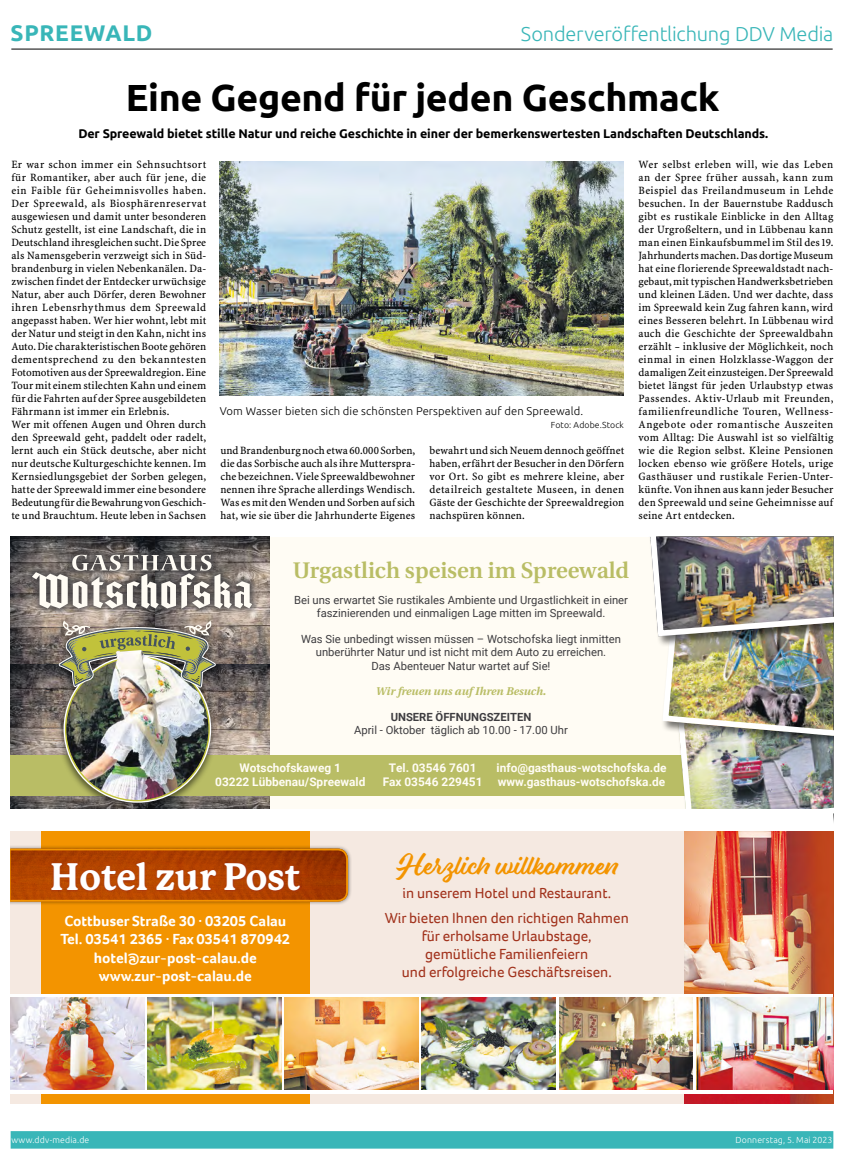
<style>
.page{position:relative;width:844px;height:1159px;background:#fff}
.page>*{position:absolute;margin:0;border:0;box-sizing:border-box;transform-origin:0 0}
.Unterüber{font:700 37.5px "Ubuntu SZ";letter-spacing:-.01em;color:#000}
.t1{font:800 37.5px "P22 Mackinac Pro";color:#fff;scale:.95 1}
.t2{font:27.5px "Eds Market Main Script";color:#f39400}
.t3{font:600 22.5px "Utopia";color:#b9bd65}
.Rubriktitel{font:700 22.5px "Ubuntu SZ";letter-spacing:.035em;color:#39b6b8}
.Fliesstext{font:300 20px "Ubuntu SZ";letter-spacing:-.01em;color:#39b6b8}
.t4{font:15px/18px "Foco";color:#a1311b;text-align:center}
.t5{font:700 15px/18px "Foco";color:#fff;text-align:center}
.Unterüber-2{font:700 12.5px "Ubuntu SZ";letter-spacing:-.01em;color:#000}
.t6{font:700 11.88px/14.2px "Roboto";color:#fffcf4;text-align:center}
.Fliesstext-2{font:11.25px/13px "SZ Minion";letter-spacing:.01em;color:#000;text-align:justify}
.t7{font:11.25px/13.5px "Roboto";color:#3e3d40;text-align:center}
.Bildunterschrift{font:300 11.25px "Ubuntu SZ";letter-spacing:.01em;color:#000}
.t8{font:italic 700 11.25px "Utopia";color:#b9bd65}
.Fliesstext-3{font:300 8.75px "Ubuntu SZ";letter-spacing:.015em;color:#fff}
.Bildunterschrift-2{font:300 8.75px "Ubuntu SZ";letter-spacing:.01em;color:#000}
.s1{font-weight:700}
</style>
<div class="page">
<div style="left:11px;top:1131px;width:822px;height:17px;background:#39b6b8"></div>
<hr style="left:11px;top:49px;width:821px;height:1px;background:#000">
<div style="left:11px;top:537px;width:822px;height:273px;background:#fffcf4"></div>
<img style="left:11px;top:537px;width:258px;height:127px">
<img style="left:11px;top:664px;width:258px;height:146px">
<div style="left:11px;top:755px;width:822px;height:40px;background:#b9bd65"></div>
<img style="left:644px;top:537px;width:189px;height:273px">
<div style="left:25px;top:547px;width:234px;height:69px;background:#3e3d40;opacity:.75"></div>
<div style="left:53px;top:597px;width:177px;height:215px;background:#000;opacity:.55"></div>
<img style="left:66px;top:658px;width:142px;height:142px;border-radius:71px">
<img style="left:32px;top:554px;width:220px;height:149px">
<img style="left:109px;top:650px;width:47px;height:19px">
<div style="left:11px;top:810px;width:822px;height:294px;background:#fff"></div>
<div style="left:11px;top:831px;width:822px;height:273px;background:#f5e9e1"></div>
<img style="left:684px;top:831px;width:149px;height:163px">
<div style="left:41px;top:831px;width:268px;height:273px;background:#f39400"></div>
<img style="left:684px;top:1093px;width:149px;height:11px">
<img style="left:11px;top:994px;width:822px;height:99px">
<img style="left:11px;top:997px;width:133px;height:92px">
<img style="left:148px;top:997px;width:133px;height:92px">
<img style="left:285px;top:997px;width:133px;height:92px">
<img style="left:422px;top:997px;width:133px;height:92px">
<img style="left:559px;top:997px;width:133px;height:92px">
<img style="left:696px;top:997px;width:137px;height:92px">
<div style="left:11px;top:844px;width:341px;height:61px;background:#000;opacity:.45"></div>
<svg style="left:11px;top:848px;width:337px;height:53px;background:#b14801"></svg>
<svg style="left:50px;top:860px;width:251px;height:32px;background:#ac3c08"></svg>
<img style="left:220px;top:162px;width:403px;height:234px">
<p class="Rubriktitel" style="left:11px;top:19px;width:143px">SPREEWALD</p>
<p class="Fliesstext" style="left:521px;top:22px;width:314px">Sonderveröffentlichung DDV Media</p>
<p class="Unterüber" style="left:126px;top:74px;width:595px">Eine Gegend für jeden Geschmack</p>
<p class="Unterüber-2" style="left:78px;top:126px;width:691px">Der Spreewald bietet stille Natur und reiche Geschichte in einer der bemerkenswertesten Landschaften Deutschlands.</p>
<p class="Fliesstext-2" style="left:11px;top:158px;width:196px">Er war schon immer ein Sehnsuchtsort für Romantiker, aber auch für jene, die ein Faible für Geheimnisvolles haben.<br>Der Spreewald, als Biosphärenreservat ausgewiesen und damit unter besonderen Schutz gestellt, ist eine Landschaft, die in Deutschland ihresgleichen sucht. Die Spree als Namensgeberin verzweigt sich in Süd&shy;brandenburg in vielen Nebenkanälen. Da&shy;zwischen findet der Entdecker urwüchsige Natur, aber auch Dörfer, deren Bewohner ihren Lebensrhythmus dem Spreewald angepasst haben. Wer hier wohnt, lebt mit der Natur und steigt in den Kahn, nicht ins Auto. Die charakteristischen Boote gehören dementsprechend zu den bekanntesten Fotomotiven aus der Spreewaldregion. Eine Tour mit einem stilechten Kahn und einem für die Fahrten auf der Spree ausgebildeten Fährmann ist immer ein Erlebnis.</p>
<p class="Fliesstext-2" style="left:11px;top:418px;width:196px">Wer mit offenen Augen und Ohren durch den Spreewald geht, paddelt oder radelt, lernt auch ein Stück deutsche, aber nicht nur deutsche Kulturgeschichte kennen. Im Kernsiedlungsgebiet der Sorben gelegen, hatte der Spreewald immer eine besondere Bedeutung für die Bewahrung von Geschich&shy;te und Brauchtum. Heute leben in Sachsen</p>
<p class="Bildunterschrift" style="left:220px;top:404px;width:365px">Vom Wasser bieten sich die schönsten Perspektiven auf den Spreewald.</p>
<p class="Bildunterschrift-2" style="left:550px;top:419px;width:75px">Foto: Adobe.Stock</p>
<p class="Fliesstext-2" style="left:220px;top:444px;width:196px">und Brandenburg noch etwa 60.000 Sorben, die das Sorbische auch als ihre Mutterspra&shy;che bezeichnen. Viele Spreewaldbewohner nennen ihre Sprache allerdings Wendisch.<br>Was es mit den Wenden und Sorben auf sich hat, wie sie über die Jahrhunderte Eigenes</p>
<p class="Fliesstext-2" style="left:429px;top:444px;width:196px">bewahrt und sich Neuem dennoch geöffnet haben, erfährt der Besucher in den Dörfern vor Ort. So gibt es mehrere kleine, aber detailreich gestaltete Museen, in denen Gäste der Geschichte der Spreewaldregion nachspüren können.</p>
<p class="Fliesstext-2" style="left:638px;top:158px;width:196px">Wer selbst erleben will, wie das Leben an der Spree früher aussah, kann zum Beispiel das Freilandmuseum in Lehde besuchen. In der Bauernstube Raddusch gibt es rustikale Einblicke in den Alltag der Urgroßeltern, und in Lübbenau kann man einen Einkaufsbummel im Stil des 19.<br>Jahrhunderts machen. Das dortige Museum hat eine florierende Spreewaldstadt nach&shy;gebaut, mit typischen Handwerksbetrieben und kleinen Läden. Und wer dachte, dass im Spreewald kein Zug fahren kann, wird eines Besseren belehrt. In Lübbenau wird auch die Geschichte der Spreewaldbahn erzählt – inklusive der Möglichkeit, noch einmal in einen Holzklasse-Waggon der damaligen Zeit einzusteigen. Der Spreewald bietet längst für jeden Urlaubstyp etwas Passendes. Aktiv-Urlaub mit Freunden, familienfreundliche Touren, Wellness-Angebote oder romantische Auszeiten vom Alltag: Die Auswahl ist so vielfältig wie die Region selbst. Kleine Pensionen locken ebenso wie größere Hotels, urige Gasthäuser und rustikale Ferien-Unter&shy;künfte. Von ihnen aus kann jeder Besucher den Spreewald und seine Geheimnisse auf seine Art entdecken.</p>
<p class="t3" style="left:293px;top:558px;width:338px">Urgastlich speisen im Spreewald</p>
<p class="t7" style="left:294px;top:592px;width:335px">Bei uns erwartet Sie rustikales Ambiente und Urgastlichkeit in einer faszinierenden und einmaligen Lage mitten im Spreewald.</p>
<p class="t7" style="left:301px;top:631px;width:321px">Was Sie unbedingt wissen müssen – Wotschofska liegt inmitten unberührter Natur und ist nicht mit dem Auto zu erreichen.<br>Das Abenteuer Natur wartet auf Sie!</p>
<p class="t8" style="left:376px;top:685px;width:172px">Wir freuen uns auf Ihren Besuch.</p>
<p class="t7" style="left:354px;top:710px;width:215px"><span class="s1">UNSERE ÖFFNUNGSZEITEN<br></span>April - Oktober täglich ab 10.00 - 17.00 Uhr</p>
<p class="t6" style="left:215px;top:760px;width:152px">Wotschofskaweg 1<br>03222 Lübbenau/Spreewald</p>
<p class="t6" style="left:382px;top:760px;width:101px">Tel. 03546 7601<br>Fax 03546 229451</p>
<p class="t6" style="left:496px;top:760px;width:171px;text-align:left">info@gasthaus-wotschofska.de www.gasthaus-wotschofska.de</p>
<p class="t1" style="left:50px;top:855px;width:265px">Hotel zur Post</p>
<p class="t5" style="left:61px;top:912px;width:231px">Cottbuser Straße 30 · 03205 Calau<br>Tel. 03541 2365 · Fax 03541 870942 hotel@zur-post-calau.de www.zur-post-calau.de</p>
<p class="t2" style="left:394px;top:848px;width:226px">Herzlich willkommen</p>
<p class="t4" style="left:384px;top:880px;width:245px;line-height:25.1px">in unserem Hotel und Restaurant.<br>Wir bieten Ihnen den richtigen Rahmen</p>
<p class="t4" style="left:401px;top:927px;width:211px">für erholsame Urlaubstage, gemütliche Familienfeiern<br>und erfolgreiche Geschäftsreisen.</p>
<p class="Fliesstext-3" style="left:11px;top:1134px;width:80px">www.ddv-media.de</p>
<p class="Fliesstext-3" style="left:735px;top:1134px;width:98px">Donnerstag, 5. Mai 2023</p>
</div>
